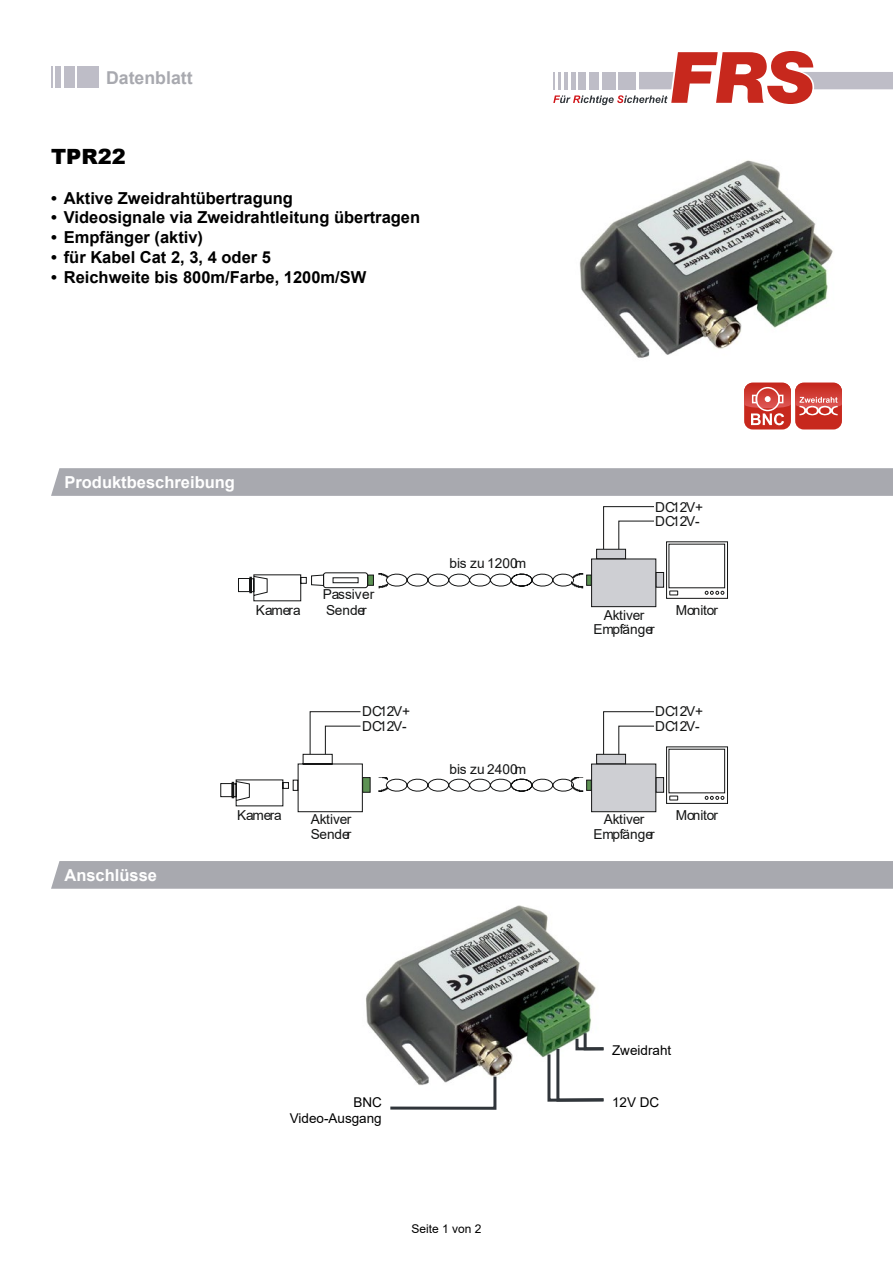
<style>
.page{position:relative;width:893px;height:1263px;background:#fff}
.page>*{position:absolute;margin:0;border:0;box-sizing:border-box;transform-origin:0 0}
.t1{font:900 21px "Arial";color:#000}
.t2{font:700 17.7px "Arial";color:#a8a9af}
.t3{font:700 16.5px "Arial";color:#000}
.t4{font:700 16.5px "Arial";color:#fff}
.t5{font:13.65px/15.5px "Arial";color:#141515;text-align:center}
.t6{font:13.65px/15.5px "Arial";letter-spacing:-.055em;color:#141515}
.t7{font:13.5px/16.2px "Arial";color:#000;text-align:right}
.t8{font:12px "Arial";color:#000}
</style>
<div class="page">
<svg style="left:553px;top:51px;width:340px;height:54px"></svg>
<div style="left:78px;top:66px;width:21px;height:21px;background:#bebdc7"></div>
<hr style="left:50px;top:66px;width:3px;height:21px;background:#bebdc7">
<div style="left:56px;top:66px;width:5px;height:21px;background:#bebdc7"></div>
<div style="left:64px;top:66px;width:11px;height:21px;background:#bebdc7"></div>
<img style="left:579px;top:160px;width:254px;height:198px">
<div style="left:744px;top:383px;width:47px;height:46px;background:#c7281d;border-radius:9px"></div>
<div style="left:795px;top:383px;width:47px;height:46px;background:#c7281d;border-radius:9px"></div>
<svg style="left:744px;top:383px;width:98px;height:42px"></svg>
<svg style="left:51px;top:468px;width:842px;height:28px;background:#a9aab0"></svg>
<img style="left:378px;top:788px;width:7px;height:3px">
<img style="left:368px;top:573px;width:17px;height:4px">
<img style="left:378px;top:584px;width:7px;height:5px">
<img style="left:574px;top:573px;width:17px;height:5px">
<img style="left:574px;top:583px;width:10px;height:6px">
<img style="left:574px;top:777px;width:17px;height:3px">
<img style="left:574px;top:787px;width:10px;height:4px">
<svg style="left:385px;top:777px;width:189px;height:15px"></svg>
<div style="left:591px;top:764px;width:65px;height:48px;background:#cecfd3;border:1px solid #141515"></div>
<div style="left:596px;top:754px;width:30px;height:10px;background:#cecfd3;border:1px solid #141515"></div>
<div style="left:656px;top:777px;width:8px;height:16px;background:#cecfd3;border:1px solid #141515"></div>
<svg style="left:586px;top:780px;width:6px;height:11px"></svg>
<svg style="left:220px;top:779px;width:69px;height:28px"></svg>
<svg style="left:666px;top:746px;width:62px;height:58px"></svg>
<svg style="left:603px;top:711px;width:51px;height:44px"></svg>
<svg style="left:385px;top:573px;width:189px;height:14px"></svg>
<div style="left:591px;top:558px;width:65px;height:49px;background:#cecfd3;border:1px solid #141515"></div>
<div style="left:596px;top:549px;width:30px;height:10px;background:#cecfd3;border:1px solid #141515"></div>
<div style="left:656px;top:572px;width:8px;height:16px;background:#cecfd3;border:1px solid #141515"></div>
<svg style="left:586px;top:575px;width:6px;height:11px"></svg>
<svg style="left:238px;top:572px;width:130px;height:30px"></svg>
<div style="left:367px;top:575px;width:7px;height:11px;background:#5d9254;border:1px solid #141515"></div>
<svg style="left:666px;top:541px;width:62px;height:58px"></svg>
<svg style="left:603px;top:506px;width:51px;height:44px"></svg>
<div style="left:362px;top:777px;width:9px;height:16px;background:#5d9254;border:1px solid #141515"></div>
<div style="left:293px;top:780px;width:5px;height:11px;border:1px solid #141515"></div>
<svg style="left:297px;top:711px;width:66px;height:101px"></svg>
<div style="left:51px;top:861px;width:842px;height:28px;background:#a8a9af"></div>
<img style="left:366px;top:905px;width:230px;height:170px">
<svg style="left:387px;top:1073px;width:111px;height:37px"></svg>
<svg style="left:546px;top:1030px;width:58px;height:72px"></svg>
<p class="t2" style="left:106px;top:66px;width:88px">Datenblatt</p>
<p class="t1" style="left:51px;top:141px;width:76px">TPR22</p>
<p class="t3" style="left:51px;top:186px;width:243px">• Aktive Zweidrahtübertragung</p>
<p class="t3" style="left:51px;top:206px;width:371px">• Videosignale via Zweidrahtleitung übertragen</p>
<p class="t3" style="left:51px;top:226px;width:154px">• Empfänger (aktiv)</p>
<p class="t3" style="left:51px;top:245px;width:221px">• für Kabel Cat 2, 3, 4 oder 5</p>
<p class="t3" style="left:51px;top:265px;width:317px">• Reichweite bis 800m/Farbe, 1200m/SW</p>
<p class="t4" style="left:64px;top:471px;width:172px">Produktbeschreibung</p>
<p class="t5" style="left:256px;top:602px;width:46px">Kamera</p>
<p class="t5" style="left:323px;top:587px;width:53px;text-align:left">Passiver<br>Sender</p>
<p class="t6" style="left:362px;top:703px;width:49px">DC12V+<br>DC12V-</p>
<p class="t5" style="left:450px;top:556px;width:78px">bis zu 1200m</p>
<p class="t5" style="left:450px;top:761px;width:78px">bis zu 2400m</p>
<p class="t6" style="left:655px;top:500px;width:49px;line-height:13.6px">DC12V+<br>DC12V-</p>
<p class="t5" style="left:593px;top:608px;width:63px;line-height:13.6px">Aktiver<br>Empfänger</p>
<p class="t5" style="left:676px;top:602px;width:44px">Monitor</p>
<p class="t6" style="left:655px;top:703px;width:49px">DC12V+<br>DC12V-</p>
<p class="t4" style="left:64px;top:864px;width:94px">Anschlüsse</p>
<p class="t5" style="left:237px;top:808px;width:46px">Kamera</p>
<p class="t5" style="left:676px;top:808px;width:44px">Monitor</p>
<p class="t5" style="left:311px;top:811px;width:42px;text-align:left">Aktiver<br>Sender</p>
<p class="t5" style="left:593px;top:811px;width:63px">Aktiver<br>Empfänger</p>
<p class="t7" style="left:612px;top:1042px;width:61px">Zweidraht</p>
<p class="t7" style="left:290px;top:1094px;width:94px">BNC<br>Video-Ausgang</p>
<p class="t7" style="left:612px;top:1094px;width:49px">12V DC</p>
<p class="t8" style="left:411px;top:1220px;width:72px">Seite 1 von 2</p>
</div>
